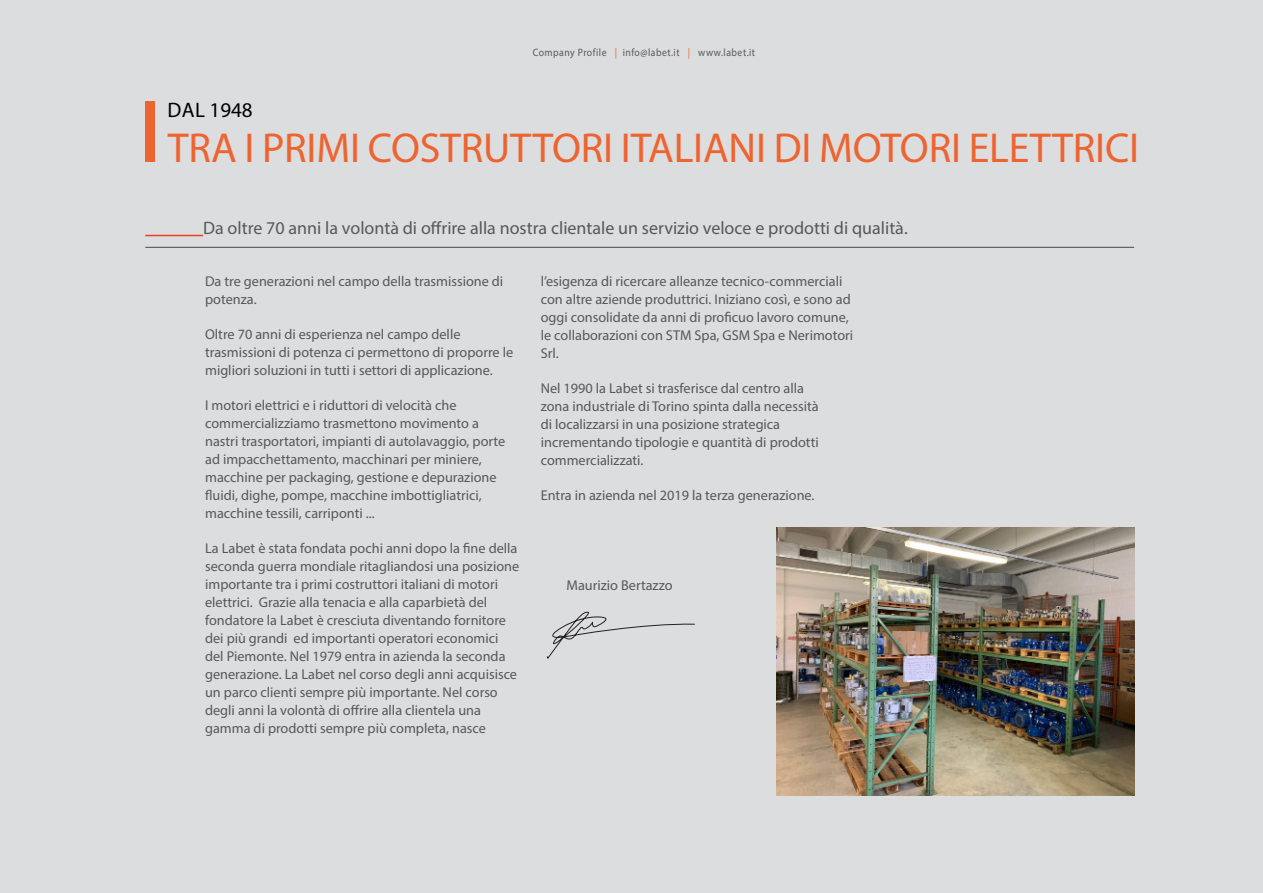
<style>
.page{position:relative;width:1263px;height:893px;background:#dcdddf}
.page>*{position:absolute;margin:0;border:0;box-sizing:border-box;transform-origin:0 0}
.BODY_TITTLE{font:42px "Myriad Pro";letter-spacing:-.005em;color:#ee6430}
.Simply_Headline{font:21px "Myriad Pro";color:#000}
.TT-B_10__rule_below{font:18px "Myriad Pro";color:#57585a}
.body_text{font:14.25px/18px "Myriad Pro";color:#57585a}
.CC{font:10.8px "Myriad Pro";letter-spacing:.05em;color:#57585a;scale:.91 1}
.s1{color:#ee6430}
</style>
<div class="page">
<img style="left:776px;top:527px;width:358px;height:269px">
<div style="left:145px;top:101px;width:9px;height:61px;background:#ee6430"></div>
<hr style="left:145px;top:247px;width:989px;height:1px;background:#57585a">
<hr style="left:145px;top:235px;width:58px;height:1px;background:#ef3e22">
<svg style="left:546px;top:611px;width:149px;height:48px"></svg>
<p class="CC" style="left:533px;top:46px;width:246px">Company Profile <span class="s1">|</span> info@labet.it <span class="s1">|</span> www.labet.it</p>
<p class="Simply_Headline" style="left:168px;top:97px;width:87px">DAL 1948</p>
<p class="BODY_TITTLE" style="left:168px;top:122px;width:973px">TRA I PRIMI COSTRUTTORI ITALIANI DI MOTORI ELETTRICI</p>
<p class="TT-B_10__rule_below" style="left:203px;top:217px;width:706px">Da oltre 70 anni la volontà di offrire alla nostra clientale un servizio veloce e prodotti di qualità.</p>
<p class="body_text" style="left:205px;top:272px;width:300px">Da tre generazioni nel campo della trasmissione di potenza.</p>
<p class="body_text" style="left:205px;top:325px;width:310px">Oltre 70 anni di esperienza nel campo delle trasmissioni di potenza ci permettono di proporre le migliori soluzioni in tutti i settori di applicazione.</p>
<p class="body_text" style="left:205px;top:396px;width:302px">I motori elettrici e i riduttori di velocità che commercializziamo trasmettono movimento a nastri trasportatori, impianti di autolavaggio, porte ad impacchettamento, macchinari per miniere, macchine per packaging, gestione e depurazione fluidi, dighe, pompe, macchine imbottigliatrici, macchine tessili, carriponti ...</p>
<p class="body_text" style="left:205px;top:539px;width:316px">La Labet è stata fondata pochi anni dopo la fine della seconda guerra mondiale ritagliandosi una posizione importante tra i primi costruttori italiani di motori elettrici. Grazie alla tenacia e alla caparbietà del fondatore la Labet è cresciuta diventando fornitore dei più grandi ed importanti operatori economici del Piemonte. Nel 1979 entra in azienda la seconda generazione. La Labet nel corso degli anni acquisisce un parco clienti sempre più importante. Nel corso degli anni la volontà di offrire alla clientela una gamma di prodotti sempre più completa, nasce</p>
<p class="body_text" style="left:541px;top:272px;width:314px">l’esigenza di ricercare alleanze tecnico-commerciali con altre aziende produttrici. Iniziano così, e sono ad oggi consolidate da anni di proficuo lavoro comune, le collaborazioni con STM Spa, GSM Spa e Nerimotori Srl.</p>
<p class="body_text" style="left:541px;top:379px;width:279px">Nel 1990 la Labet si trasferisce dal centro alla zona industriale di Torino spinta dalla necessità di localizzarsi in una posizione strategica incrementando tipologie e quantità di prodotti commercializzati.</p>
<p class="body_text" style="left:541px;top:486px;width:275px">Entra in azienda nel 2019 la terza generazione.</p>
<p class="body_text" style="left:566px;top:576px;width:108px">Maurizio Bertazzo</p>
</div>
